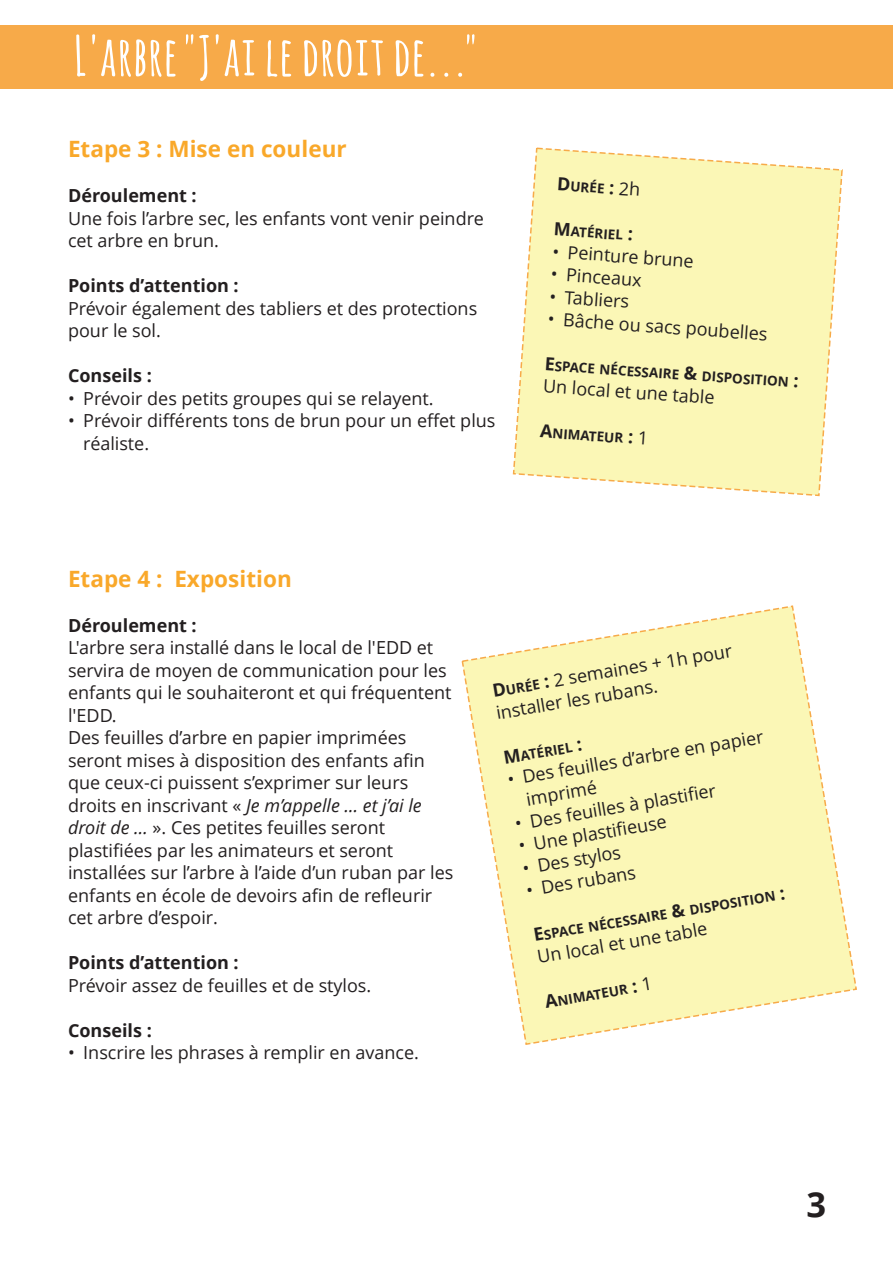
<style>
.page{position:relative;width:893px;height:1263px;background:#fff}
.page>*{position:absolute;margin:0;border:0;box-sizing:border-box;transform-origin:0 0}
.t1{font:700 54px "Amatic";letter-spacing:.04em;color:#fff}
.t2{font:700 34.5px "Open Sans";color:#231f20}
.t3{font:700 22.5px "Open Sans";color:#f9a82a}
.t4{font:18px/22.5px "Open Sans";color:#231f20}
.t5{font:700 18px "Open Sans";color:#231f20}
.t6{font:700 13.5px "Open Sans";color:#231f20}
.s1{font-size:18px}
.s2{font-weight:400;font-size:18px}
.s3{font-style:italic}
.s4{font-weight:700}
.s5{font-weight:700;font-size:13.5px}
</style>
<div class="page">
<div style="left:0;top:26px;width:893px;height:63px;background:#f7aa49"></div>
<svg style="left:512px;top:147px;width:331px;height:350px;background:#fbf7be"></svg>
<svg style="left:461px;top:605px;width:396px;height:440px"></svg>
<h1 class="t1" style="left:75px;top:26px;width:404px">L'arbre "J'ai le droit de..."</h1>
<p class="t3" style="left:68px;top:133px;width:280px">Etape 3 : Mise en couleur</p>
<p class="t5" style="left:68px;top:183px;width:130px">Déroulement :</p>
<p class="t4" style="left:68px;top:207px;width:417px">Une fois l’arbre sec, les enfants vont venir peindre cet arbre en brun.</p>
<p class="t5" style="left:68px;top:273px;width:172px">Points d’attention :</p>
<p class="t4" style="left:68px;top:297px;width:411px">Prévoir également des tabliers et des protections pour le sol.</p>
<p class="t5" style="left:68px;top:363px;width:85px">Conseils :</p>
<p class="t4" style="left:68px;top:387px;width:367px">• Prévoir des petits groupes qui se relayent.</p>
<p class="t4" style="left:83px;top:409px;width:414px;text-indent:-15px">• Prévoir différents tons de brun pour un effet plus réaliste.</p>
<p class="t6" style="left:558px;top:176px;width:85px;rotate:4deg"><span class="s1">D</span>URÉE <span class="s1">:</span> <span class="s2">2h</span></p>
<p class="t6" style="left:555px;top:221px;width:81px;rotate:4deg"><span class="s1">M</span>ATÉRIEL <span class="s1">:</span></p>
<p class="t4" style="left:553px;top:239px;width:143px;rotate:4deg">• Peinture brune</p>
<p class="t4" style="left:552px;top:262px;width:92px;rotate:4deg">• Pinceaux</p>
<p class="t4" style="left:550px;top:284px;width:81px;rotate:4deg">• Tabliers</p>
<p class="t4" style="left:549px;top:307px;width:222px;rotate:4deg">• Bâche ou sacs poubelles</p>
<p class="t4" style="left:544px;top:374px;width:173px;rotate:4deg">Un local et une table</p>
<p class="t6" style="left:545px;top:355px;width:256px;rotate:4deg"><span class="s1">E</span>SPACE NÉCESSAIRE <span class="s1">&amp;</span> DISPOSITION <span class="s1">:</span></p>
<p class="t6" style="left:541px;top:423px;width:110px;rotate:4deg"><span class="s1">A</span>NIMATEUR <span class="s1">:</span> <span class="s2">1</span></p>
<p class="t3" style="left:68px;top:563px;width:225px">Etape 4 : Exposition</p>
<p class="t5" style="left:68px;top:613px;width:130px">Déroulement :</p>
<p class="t4" style="left:68px;top:636px;width:387px">L'arbre sera installé dans le local de l'EDD et servira de moyen de communication pour les enfants qui le souhaiteront et qui fréquentent l'EDD.<br>Des feuilles d’arbre en papier imprimées seront mises à disposition des enfants afin que ceux-ci puissent s’exprimer sur leurs droits en inscrivant « <span class="s3">Je m’appelle … et j’ai le droit de …</span> ». Ces petites feuilles seront plastifiées par les animateurs et seront installées sur l’arbre à l’aide d’un ruban par les enfants en école de devoirs afin de refleurir cet arbre d’espoir.</p>
<p class="t5" style="left:68px;top:950px;width:172px">Points d’attention :</p>
<p class="t4" style="left:68px;top:974px;width:305px">Prévoir assez de feuilles et de stylos.</p>
<p class="t5" style="left:68px;top:1018px;width:85px">Conseils :</p>
<p class="t4" style="left:68px;top:1041px;width:352px">• Inscrire les phrases à remplir en avance.</p>
<p class="t4" style="left:491px;top:680px;width:244px;line-height:22px;rotate:-10deg"><span class="s4">D</span><span class="s5">URÉE</span> <span class="s4">:</span> 2 semaines + 1h pour installer les rubans.</p>
<p class="t6" style="left:502px;top:750px;width:81px;rotate:-10deg"><span class="s1">M</span>ATÉRIEL <span class="s1">:</span></p>
<p class="t4" style="left:521px;top:766px;width:246px;line-height:21.9px;text-indent:-15px;rotate:-10deg">• Des feuilles d’arbre en papier imprimé</p>
<p class="t4" style="left:513px;top:813px;width:205px;rotate:-10deg">• Des feuilles à plastifi er</p>
<p class="t4" style="left:517px;top:835px;width:151px;rotate:-10deg">• Une plastifi euse</p>
<p class="t4" style="left:521px;top:857px;width:101px;rotate:-10deg">• Des stylos</p>
<p class="t4" style="left:524px;top:879px;width:112px;rotate:-10deg">• Des rubans</p>
<p class="t6" style="left:533px;top:928px;width:256px;rotate:-10deg"><span class="s1">E</span>SPACE NÉCESSAIRE <span class="s1">&amp;</span> DISPOSITION <span class="s1">:</span></p>
<p class="t4" style="left:536px;top:946px;width:173px;rotate:-10deg">Un local et une table</p>
<p class="t6" style="left:544px;top:994px;width:110px;rotate:-10deg"><span class="s1">A</span>NIMATEUR <span class="s1">:</span> <span class="s2">1</span></p>
<h2 class="t2" style="left:806px;top:1180px;width:21px">3</h2>
</div>
